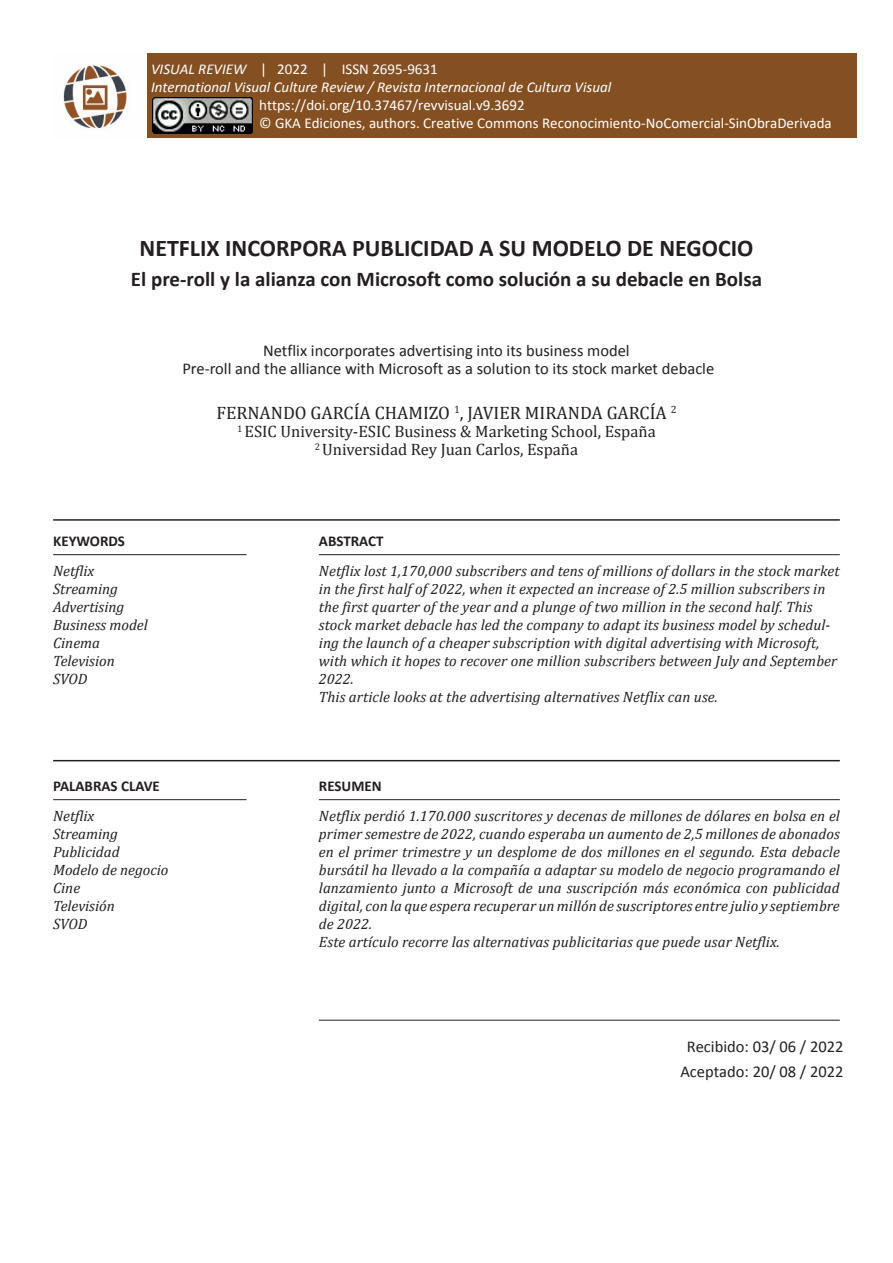
<style>
.page{position:relative;width:893px;height:1263px;background:#fff}
.page>*{position:absolute;margin:0;border:0;box-sizing:border-box;transform-origin:0 0}
.Titulo_Artículo{font:700 24px "Calibri";color:#231f20}
.Subtitulo_Artículo{font:700 21px "Calibri";color:#231f20}
.Autor{font:18px "Cambria";color:#231f20}
.Titulo_Ingles{font:16.5px "Calibri";color:#231f20}
.Cita{font:16.5px "Cambria";color:#231f20}
.DATE-HOME{font:16.5px/24.6px "Calibri";color:#231f20;text-align:center}
.CONTENT-HOME{font:italic 15px/18px "Cambria";letter-spacing:.005em;color:#231f20}
.t1{font:15px "Calibri";color:#fff}
.t2{font:italic 15px "Calibri";color:#fff}
.WORDS-HOME{font:700 15px "Calibri";color:#231f20}
.s1{font-style:italic}
</style>
<div class="page">
<hr style="left:53px;top:519px;width:787px;height:2px;background:#231f20">
<hr style="left:53px;top:760px;width:787px;height:1px;background:#231f20">
<hr style="left:53px;top:554px;width:194px;height:1px;background:#231f20">
<hr style="left:53px;top:799px;width:194px;height:1px;background:#231f20">
<hr style="left:319px;top:554px;width:521px;height:1px;background:#231f20">
<hr style="left:319px;top:799px;width:521px;height:1px;background:#231f20">
<hr style="left:319px;top:1020px;width:521px;height:1px;background:#231f20">
<img style="left:63px;top:64px;width:64px;height:66px">
<div style="left:147px;top:53px;width:709px;height:85px;background:#845022"></div>
<img style="left:152px;top:98px;width:101px;height:35px">
<p class="t1" style="left:151px;top:60px;width:288px"><span class="s1">VISUAL REVIEW</span> | 2022 | ISSN 2695-9631</p>
<p class="t2" style="left:151px;top:78px;width:462px">International Visual Culture Review / Revista Internacional de Cultura Visual</p>
<p class="t1" style="left:259px;top:96px;width:267px">https://doi.org/10.37467/revvisual.v9.3692</p>
<p class="t1" style="left:259px;top:113px;width:574px">© GKA Ediciones, authors. Creative Commons Reconocimiento-NoComercial-SinObraDerivada</p>
<p class="Titulo_Artículo" style="left:140px;top:231px;width:615px">NETFLIX INCORPORA PUBLICIDAD A SU MODELO DE NEGOCIO</p>
<p class="Subtitulo_Artículo" style="left:131px;top:265px;width:633px">El pre-roll y la alianza con Microsoft como solución a su debacle en Bolsa</p>
<p class="Titulo_Ingles" style="left:263px;top:340px;width:368px">Netflix incorporates advertising into its business model</p>
<p class="Titulo_Ingles" style="left:182px;top:358px;width:533px">Pre-roll and the alliance with Microsoft as a solution to its stock market debacle</p>
<p class="WORDS-HOME" style="left:53px;top:530px;width:73px">KEYWORDS</p>
<p class="CONTENT-HOME" style="left:53px;top:561px;width:43px">Netflix</p>
<p class="CONTENT-HOME" style="left:53px;top:579px;width:66px">Streaming</p>
<p class="CONTENT-HOME" style="left:53px;top:597px;width:73px">Advertising</p>
<p class="CONTENT-HOME" style="left:53px;top:615px;width:96px">Business model</p>
<p class="CONTENT-HOME" style="left:53px;top:633px;width:48px">Cinema</p>
<p class="CONTENT-HOME" style="left:53px;top:651px;width:63px">Television</p>
<p class="CONTENT-HOME" style="left:53px;top:669px;width:36px">SVOD</p>
<p class="WORDS-HOME" style="left:53px;top:775px;width:108px">PALABRAS CLAVE</p>
<p class="CONTENT-HOME" style="left:53px;top:806px;width:43px">Netflix</p>
<p class="CONTENT-HOME" style="left:53px;top:824px;width:66px">Streaming</p>
<p class="CONTENT-HOME" style="left:53px;top:842px;width:68px">Publicidad</p>
<p class="CONTENT-HOME" style="left:53px;top:860px;width:117px">Modelo de negocio</p>
<p class="CONTENT-HOME" style="left:53px;top:878px;width:29px">Cine</p>
<p class="CONTENT-HOME" style="left:53px;top:896px;width:63px">Televisión</p>
<p class="CONTENT-HOME" style="left:53px;top:914px;width:36px">SVOD</p>
<p class="Autor" style="left:216px;top:402px;width:462px">FERNANDO GARCÍA CHAMIZO <sup>1</sup>, JAVIER MIRANDA GARCÍA <sup>2</sup></p>
<p class="Cita" style="left:237px;top:421px;width:420px"><sup>1</sup> ESIC University-ESIC Business &amp; Marketing School, España</p>
<p class="Cita" style="left:315px;top:439px;width:265px"><sup>2</sup> Universidad Rey Juan Carlos, España</p>
<p class="WORDS-HOME" style="left:319px;top:530px;width:66px">ABSTRACT</p>
<p class="CONTENT-HOME" style="left:319px;top:561px;width:522px">Netflix lost 1,170,000 subscribers and tens of millions of dollars in the stock market in the first half of 2022, when it expected an increase of 2.5 million subscribers in the first quarter of the year and a plunge of two million in the second half. This stock market debacle has led the company to adapt its business model by schedul&shy;ing the launch of a cheaper subscription with digital advertising with Microsoft, with which it hopes to recover one million subscribers between July and September 2022.</p>
<p class="CONTENT-HOME" style="left:319px;top:687px;width:400px">This article looks at the advertising alternatives Netflix can use.</p>
<p class="WORDS-HOME" style="left:319px;top:775px;width:64px">RESUMEN</p>
<p class="CONTENT-HOME" style="left:319px;top:806px;width:522px;text-align:justify">Netflix perdió 1.170.000 suscritores y decenas de millones de dólares en bolsa en el primer semestre de 2022, cuando esperaba un aumento de 2,5 millones de abonados en el primer trimestre y un desplome de dos millones en el segundo. Esta debacle bursátil ha llevado a la compañía a adaptar su modelo de negocio programando el lanzamiento junto a Microsoft de una suscripción más económica con publicidad digital, con la que espera recuperar un millón de suscriptores entre julio y septiembre de 2022.</p>
<p class="CONTENT-HOME" style="left:319px;top:932px;width:462px">Este artículo recorre las alternativas publicitarias que puede usar Netflix.</p>
<p class="DATE-HOME" style="left:680px;top:1034px;width:165px">Recibido: 03/ 06 / 2022<br>Aceptado: 20/ 08 / 2022</p>
</div>
